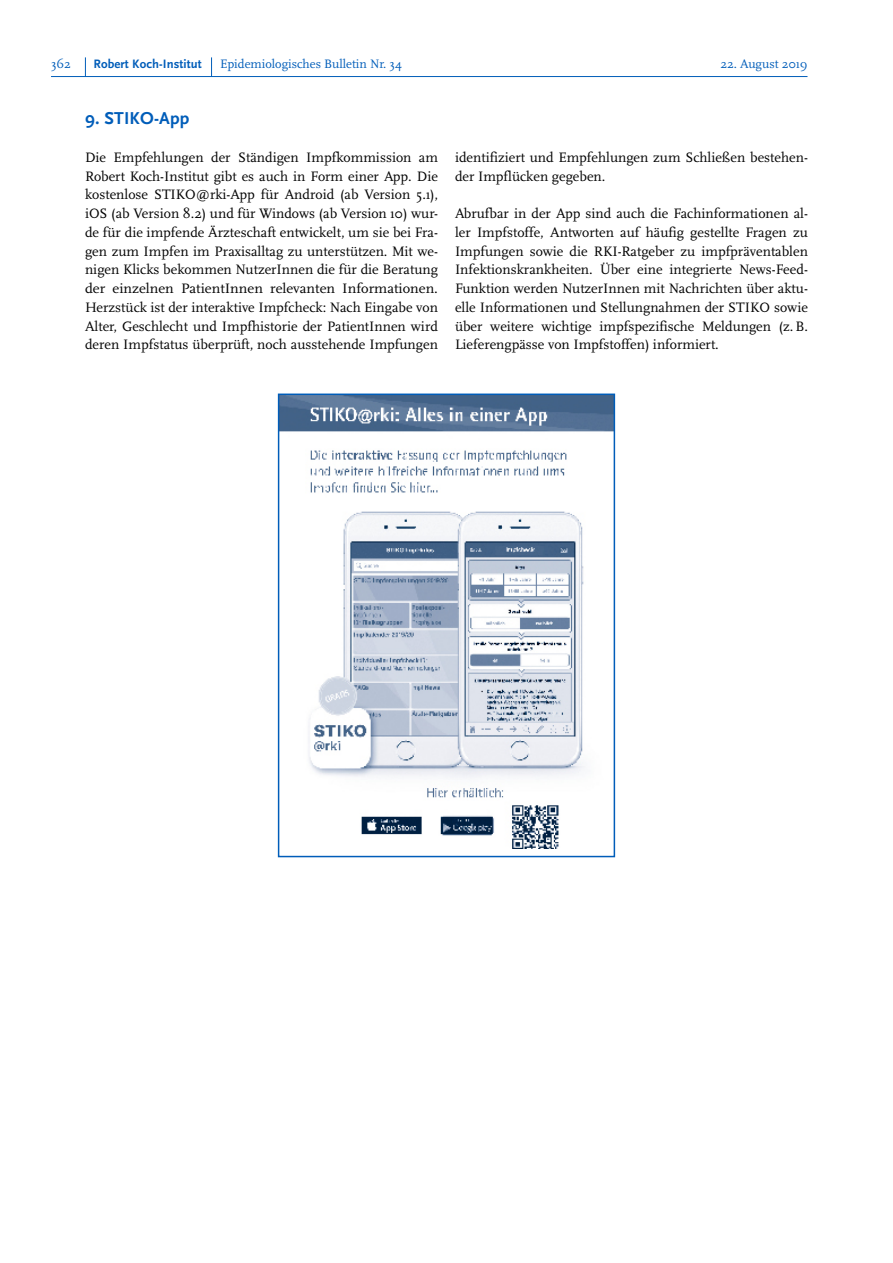
<style>
.page{position:relative;width:893px;height:1263px;background:#fff}
.page>*{position:absolute;margin:0;border:0;box-sizing:border-box;transform-origin:0 0}
.Fließtext_Überschrif{font:700 18px "Scala Sans Pro";letter-spacing:.01em;color:#005db9}
.Fließtext{font:14.25px/18.8px "Scala Pro";color:#000;text-align:justify}
.t1{font:12.75px "Scala Pro";color:#005db9}
.t2{font:700 12.75px "Scala Sans Pro";letter-spacing:.01em;color:#005db9}
</style>
<div class="page">
<svg style="left:85px;top:57px;width:1px;height:19px"></svg>
<svg style="left:211px;top:57px;width:1px;height:19px"></svg>
<hr style="left:51px;top:76px;width:756px;height:1px;background:#005db9">
<img style="left:281px;top:396px;width:331px;height:452px">
<div style="left:278px;top:393px;width:337px;height:464px;border:2px solid #005db9"></div>
<p class="t1" style="left:51px;top:56px;width:22px">362</p>
<p class="t2" style="left:94px;top:56px;width:110px">Robert Koch-Institut</p>
<p class="t1" style="left:220px;top:56px;width:184px">Epidemiologisches Bulletin Nr. 34</p>
<p class="t1" style="left:720px;top:56px;width:89px">22. August 2019</p>
<p class="Fließtext_Überschrif" style="left:85px;top:108px;width:106px">9. STIKO-App</p>
<p class="Fließtext" style="left:85px;top:148px;width:354px">Die Empfehlungen der Ständigen Impfkommission am Robert Koch-Institut gibt es auch in Form einer App. Die kostenlose STIKO@rki-App für Android (ab Version 5.1), iOS (ab Version 8.2) und für Windows (ab Version 10) wur&shy;de für die impfende Ärzteschaft entwickelt, um sie bei Fra&shy;gen zum Impfen im Praxisalltag zu unterstützen. Mit we&shy;nigen Klicks bekommen NutzerInnen die für die Beratung der einzelnen PatientInnen relevanten Informationen.<br>Herzstück ist der interaktive Impfcheck: Nach Eingabe von Alter, Geschlecht und Impfhistorie der PatientInnen wird deren Impfstatus überprüft, noch ausstehende Impfungen</p>
<p class="Fließtext" style="left:455px;top:148px;width:354px">identifiziert und Empfehlungen zum Schließen bestehen&shy;der Impflücken gegeben.</p>
<p class="Fließtext" style="left:455px;top:204px;width:354px">Abrufbar in der App sind auch die Fachinformationen al&shy;ler Impfstoffe, Antworten auf häufig gestellte Fragen zu Impfungen sowie die RKI-Ratgeber zu impfpräventablen Infektionskrankheiten. Über eine integrierte News-Feed-Funktion werden NutzerInnen mit Nachrichten über aktu&shy;elle Informationen und Stellungnahmen der STIKO sowie über weitere wichtige impfspezifische Meldungen (z.B.<br>Lieferengpässe von Impfstoffen) informiert.</p>
</div>
